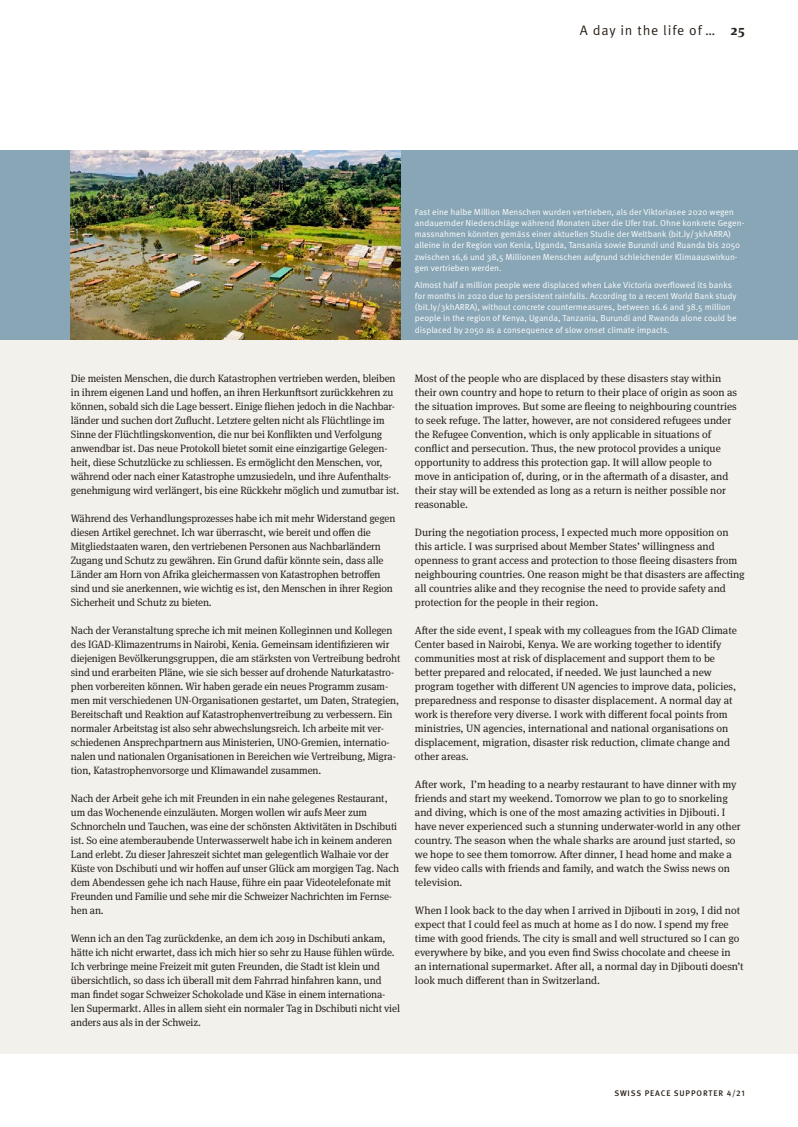
<style>
.page{position:relative;width:798px;height:1127px;background:#fff}
.page>*{position:absolute;margin:0;border:0;box-sizing:border-box;transform-origin:0 0}
.t1{font:13.75px "Meta Pro";letter-spacing:.06em;color:#29211a}
._2_2_Grundtext__pers{font:10.62px/14px "Meta Serif OT";letter-spacing:-.01em;color:#29211a}
._3_1_Legende{font:8.75px/11.2px "Meta Pro";color:#fff}
.t2{font:500 8.12px "Meta Pro";letter-spacing:.11em;color:#29211a}
.s1{font-family:"Meta Serif OT";font-weight:700}
</style>
<div class="page">
<div style="left:0;top:340px;width:797px;height:714px;background:#f2f1eb"></div>
<div style="left:0;top:151px;width:797px;height:189px;background:#88a6b6"></div>
<img style="left:71px;top:151px;width:329px;height:189px">
<p class="t1" style="left:579px;top:22px;width:166px">A day in the life of … <span class="s1">25</span></p>
<p class="_3_1_Legende" style="left:415px;top:206px;width:331px">Fast eine halbe Million Menschen wurden vertrieben, als der Viktoriasee 2020 wegen andauernder Niederschläge während Monaten über die Ufer trat. Ohne konkrete Gegen&shy;massnahmen könnten gemäss einer aktuellen Studie der Weltbank (bit.ly/3khARRA) alleine in der Region von Kenia, Uganda, Tansania sowie Burundi und Ruanda bis 2050 zwischen 16,6 und 38,5 Millionen Menschen aufgrund schleichender Klimaauswirkun&shy;gen vertrieben werden.</p>
<p class="_3_1_Legende" style="left:415px;top:279px;width:323px">Almost half a million people were displaced when Lake Victoria overflowed its banks for months in 2020 due to persistent rainfalls. According to a recent World Bank study (bit.ly/3khARRA), without concrete countermeasures, between 16.6 and 38.5 million people in the region of Kenya, Uganda, Tanzania, Burundi and Rwanda alone could be displaced by 2050 as a consequence of slow onset climate impacts.</p>
<p class="_2_2_Grundtext__pers" style="left:71px;top:371px;width:330px">Die meisten Menschen, die durch Katastrophen vertrieben werden, bleiben in ihrem eigenen Land und hoffen, an ihren Herkunftsort zurückkehren zu können, sobald sich die Lage bessert. Einige fliehen jedoch in die Nachbar&shy;länder und suchen dort Zuflucht. Letztere gelten nicht als Flüchtlinge im Sinne der Flüchtlingskonvention, die nur bei Konflikten und Verfolgung anwendbar ist. Das neue Protokoll bietet somit eine einzigartige Gelegen&shy;heit, diese Schutzlücke zu schliessen. Es ermöglicht den Menschen, vor, während oder nach einer Katastrophe umzusiedeln, und ihre Aufenthalts&shy;genehmigung wird verlängert, bis eine Rückkehr möglich und zumutbar ist.</p>
<p class="_2_2_Grundtext__pers" style="left:71px;top:511px;width:326px">Während des Verhandlungsprozesses habe ich mit mehr Widerstand gegen diesen Artikel gerechnet. Ich war überrascht, wie bereit und offen die Mitgliedstaaten waren, den vertriebenen Personen aus Nachbarländern Zugang und Schutz zu gewähren. Ein Grund dafür könnte sein, dass alle Länder am Horn von Afrika gleichermassen von Katastrophen betroffen sind und sie anerkennen, wie wichtig es ist, den Menschen in ihrer Region Sicherheit und Schutz zu bieten.</p>
<p class="_2_2_Grundtext__pers" style="left:71px;top:623px;width:331px">Nach der Veranstaltung spreche ich mit meinen Kolleginnen und Kollegen des IGAD-Klimazentrums in Nairobi, Kenia. Gemeinsam identifizieren wir diejenigen Bevölkerungsgruppen, die am stärksten von Vertreibung bedroht sind und erarbeiten Pläne, wie sie sich besser auf drohende Naturkatastro&shy;phen vorbereiten können. Wir haben gerade ein neues Programm zusam&shy;men mit verschiedenen UN-Organisationen gestartet, um Daten, Strategien, Bereitschaft und Reaktion auf Katastrophenvertreibung zu verbessern. Ein normaler Arbeitstag ist also sehr abwechslungsreich. Ich arbeite mit ver&shy;schiedenen Ansprechpartnern aus Ministerien, UNO-Gremien, internatio&shy;nalen und nationalen Organisationen in Bereichen wie Vertreibung, Migra&shy;tion, Katastrophenvorsorge und Klimawandel zusammen.</p>
<p class="_2_2_Grundtext__pers" style="left:71px;top:791px;width:329px">Nach der Arbeit gehe ich mit Freunden in ein nahe gelegenes Restaurant, um das Wochenende einzuläuten. Morgen wollen wir aufs Meer zum Schnorcheln und Tauchen, was eine der schönsten Aktivitäten in Dschibuti ist. So eine atemberaubende Unterwasserwelt habe ich in keinem anderen Land erlebt. Zu dieser Jahreszeit sichtet man gelegentlich Walhaie vor der Küste von Dschibuti und wir hoffen auf unser Glück am morgigen Tag. Nach dem Abendessen gehe ich nach Hause, führe ein paar Videotelefonate mit Freunden und Familie und sehe mir die Schweizer Nachrichten im Fernse&shy;hen an.</p>
<p class="_2_2_Grundtext__pers" style="left:71px;top:931px;width:330px">Wenn ich an den Tag zurückdenke, an dem ich 2019 in Dschibuti ankam, hätte ich nicht erwartet, dass ich mich hier so sehr zu Hause fühlen würde.<br>Ich verbringe meine Freizeit mit guten Freunden, die Stadt ist klein und übersichtlich, so dass ich überall mit dem Fahrrad hinfahren kann, und man findet sogar Schweizer Schokolade und Käse in einem internationa&shy;len Supermarkt. Alles in allem sieht ein normaler Tag in Dschibuti nicht viel anders aus als in der Schweiz.</p>
<p class="_2_2_Grundtext__pers" style="left:415px;top:371px;width:323px">Most of the people who are displaced by these disasters stay within their own country and hope to return to their place of origin as soon as the situation improves. But some are fleeing to neighbouring countries to seek refuge. The latter, however, are not considered refugees under the Refugee Convention, which is only applicable in situations of conflict and persecution. Thus, the new protocol provides a unique opportunity to address this protection gap. It will allow people to move in anticipation of, during, or in the aftermath of a disaster, and their stay will be extended as long as a return is neither possible nor reasonable.</p>
<p class="_2_2_Grundtext__pers" style="left:415px;top:525px;width:331px">During the negotiation process, I expected much more opposition on this article. I was surprised about Member States’ willingness and openness to grant access and protection to those fleeing disasters from neighbouring countries. One reason might be that disasters are affecting all countries alike and they recognise the need to provide safety and protection for the people in their region.</p>
<p class="_2_2_Grundtext__pers" style="left:415px;top:623px;width:323px">After the side event, I speak with my colleagues from the IGAD Climate Center based in Nairobi, Kenya. We are working together to identify communities most at risk of displacement and support them to be better prepared and relocated, if needed. We just launched a new program together with different UN agencies to improve data, policies, preparedness and response to disaster displacement. A normal day at work is therefore very diverse. I work with different focal points from ministries, UN agencies, international and national organisations on displacement, migration, disaster risk reduction, climate change and other areas.</p>
<p class="_2_2_Grundtext__pers" style="left:415px;top:777px;width:327px">After work, Iʼm heading to a nearby restaurant to have dinner with my friends and start my weekend. Tomorrow we plan to go to snorkeling and diving, which is one of the most amazing activities in Djibouti. I have never experienced such a stunning underwater-world in any other country. The season when the whale sharks are around just started, so we hope to see them tomorrow. After dinner, I head home and make a few video calls with friends and family, and watch the Swiss news on television.</p>
<p class="_2_2_Grundtext__pers" style="left:415px;top:903px;width:330px">When I look back to the day when I arrived in Djibouti in 2019, I did not expect that I could feel as much at home as I do now. I spend my free time with good friends. The city is small and well structured so I can go everywhere by bike, and you even find Swiss chocolate and cheese in an international supermarket. After all, a normal day in Djibouti doesn’t look much different than in Switzerland.</p>
<p class="t2" style="left:614px;top:1088px;width:132px">SWISS PEACE SUPPORTER 4/21</p>
</div>
